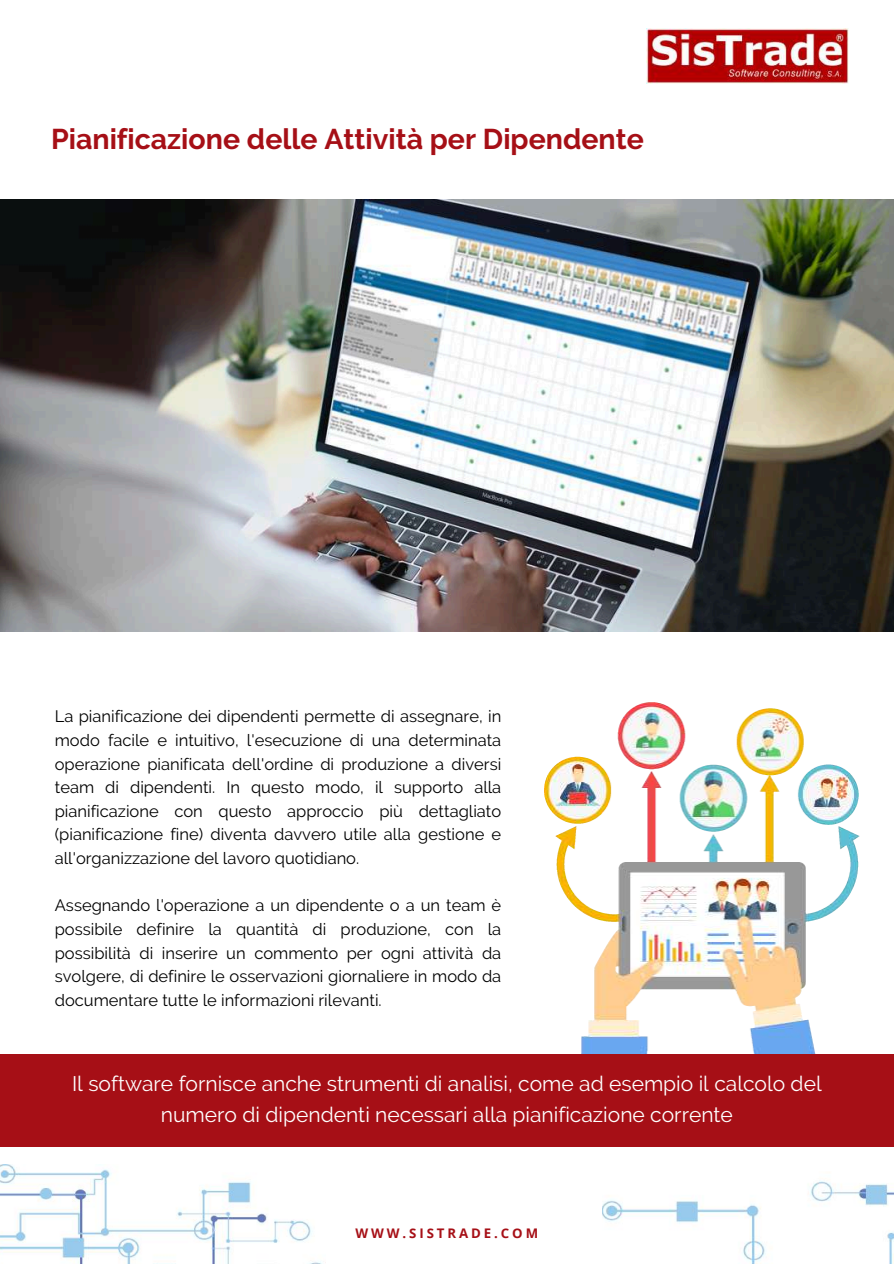
<style>
.page{position:relative;width:894px;height:1264px;background:#fff}
.page>*{position:absolute;margin:0;border:0;box-sizing:border-box;transform-origin:0 0}
.t1{font:700 28.5px "Raleway";color:#a60f16}
.t2{font:21px/30.3px "Raleway";color:#fff;text-align:center}
.t3{font:16.5px/23.7px "Raleway";color:#000;text-align:justify}
.t4{font:700 13.2px "Open Sans";letter-spacing:.22em;color:#a60f16}
</style>
<div class="page">
<img style="left:602px;top:1181px;width:291px;height:82px">
<img style="left:0;top:1164px;width:321px;height:99px">
<img style="left:0;top:200px;width:893px;height:432px">
<img style="left:544px;top:702px;width:315px;height:352px">
<div style="left:0;top:1054px;width:893px;height:92px;background:#a60f16"></div>
<img style="left:646px;top:29px;width:202px;height:55px">
<h1 class="t1" style="left:51px;top:123px;width:594px">Pianificazione delle Attività per Dipendente</h1>
<p class="t3" style="left:55px;top:704px;width:448px">La pianificazione dei dipendenti permette di assegnare, in modo facile e intuitivo, l'esecuzione di una determinata operazione pianificata dell'ordine di produzione a diversi team di dipendenti. In questo modo, il supporto alla pianificazione con questo approccio più dettagliato (pianificazione fine) diventa davvero utile alla gestione e all'organizzazione del lavoro quotidiano.</p>
<p class="t3" style="left:55px;top:893px;width:448px">Assegnando l'operazione a un dipendente o a un team è possibile definire la quantità di produzione, con la possibilità di inserire un commento per ogni attività da svolgere, di definire le osservazioni giornaliere in modo da documentare tutte le informazioni rilevanti.</p>
<p class="t2" style="left:72px;top:1068px;width:751px">Il software fornisce anche strumenti di analisi, come ad esempio il calcolo del numero di dipendenti necessari alla pianificazione corrente</p>
<p class="t4" style="left:355px;top:1223px;width:184px">WWW.SISTRADE.COM</p>
</div>
